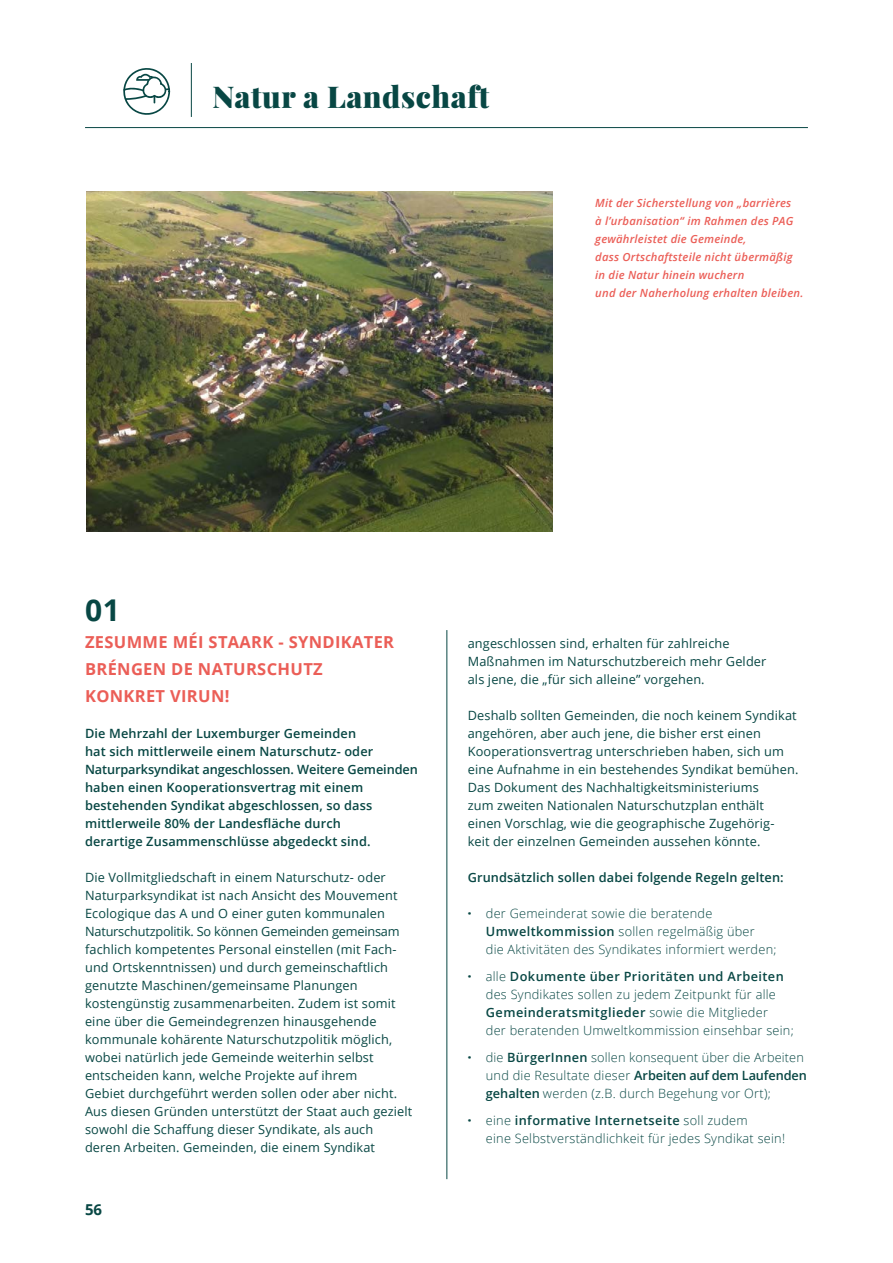
<style>
.page{position:relative;width:893px;height:1263px;background:#fff}
.page>*{position:absolute;margin:0;border:0;box-sizing:border-box;transform-origin:0 0}
.t1{font:900 30px "Playfair Display";letter-spacing:.02em;color:#084744}
.t2{font:700 30px "Open Sans";color:#084744}
.t3{font:700 16.5px/27px "Open Sans";letter-spacing:.02em;color:#eb5e57}
.t4{font:700 15px "Open Sans";color:#084744}
.t5{font:12.75px/18px "Open Sans";letter-spacing:.01em;color:#084744}
.t6{font:300 12.75px/18px "Open Sans";letter-spacing:.02em;color:#084744}
.t7{font:600 12.75px/18px "Open Sans";letter-spacing:.01em;color:#084744}
.t8{font:italic 600 11.25px/18px "Open Sans";letter-spacing:.02em;color:#eb5e57}
.s1{font-weight:800}
.s2{font-weight:600}
</style>
<div class="page">
<hr style="left:85px;top:127px;width:723px;height:1px;background:#084744">
<hr style="left:191px;top:63px;width:1px;height:54px;background:#084744">
<svg style="left:123px;top:68px;width:47px;height:47px"></svg>
<hr style="left:446px;top:630px;width:1px;height:549px;background:#084744">
<img style="left:86px;top:191px;width:467px;height:340px">
<h1 class="t1" style="left:213px;top:77px;width:278px">Natur a Landschaft</h1>
<p class="t8" style="left:595px;top:194px;width:210px">Mit der Sicherstellung von „barrières<br>à l’urbanisation“ im Rahmen des PAG gewährleistet die Gemeinde,<br>dass Ortschaftsteile nicht übermäßig in die Natur hinein wuchern<br>und der Naherholung erhalten bleiben.</p>
<h1 class="t2" style="left:85px;top:589px;width:36px">01</h1>
<p class="t3" style="left:85px;top:628px;width:311px">ZESUMME MÉI STAARK - SYNDIKATER<br>BRÉNGEN DE NAT</p>
<p class="t3" style="left:233px;top:655px;width:91px">URSCHUTZ</p>
<p class="t3" style="left:85px;top:682px;width:50px">KONKRET</p>
<p class="t3" style="left:170px;top:682px;width:61px">VIRUN!</p>
<p class="t7" style="left:85px;top:724px;width:334px">Die Mehrzahl der Luxemburger Gemeinden<br>hat sich mittlerweile einem Naturschutz- oder Naturparksyndikat angeschlossen. Weitere Gemeinden haben einen Kooperationsvertrag mit einem bestehenden Syndikat abgeschlossen, so dass mittlerweile 80% der Landesfläche durch<br>derartige Zusammenschlüsse abgedeckt sind.</p>
<p class="t5" style="left:85px;top:868px;width:329px">Die Vollmitgliedschaft in einem Naturschutz- oder Naturparksyndikat ist nach Ansicht des Mouvement Ecologique das A und O einer guten kommunalen Naturschutzpolitik. So können Gemeinden gemeinsam fachlich kompetentes Personal einstellen (mit Fach&shy;und Ortskenntnissen) und durch gemeinschaftlich genutzte Maschinen/gemeinsame Planungen kostengünstig zusammenarbeiten. Zudem ist somit eine über die Gemeindegrenzen hinausgehende kommunale kohärente Naturschutzpolitik möglich, wobei natürlich jede Gemeinde weiterhin selbst entscheiden kann, welche Projekte auf ihrem<br>Gebiet durchgeführt werden sollen oder aber nicht.<br>Aus diesen Gründen unterstützt der Staat auch gezielt sowohl die Schaffung dieser Syndikate, als auch<br>deren Arbeiten. Gemeinden, die einem Syndikat</p>
<p class="t4" style="left:85px;top:1199px;width:19px">56</p>
<p class="t5" style="left:468px;top:634px;width:300px">angeschlossen sind, erhalten für zahlreiche<br>Maßnahmen im Naturschutzbereich mehr Gelder als jene, die „für sich alleine” vorgehen.</p>
<p class="t5" style="left:468px;top:706px;width:332px">Deshalb sollten Gemeinden, die noch keinem Syndikat angehören, aber auch jene, die bisher erst einen Kooperationsvertrag unterschrieben haben, sich um eine Aufnahme in ein bestehendes Syndikat bemühen.<br>Das Dokument des Nachhaltigkeitsministeriums<br>zum zweiten Nationalen Naturschutzplan enthält einen Vorschlag, wie die geographische Zugehörig&shy;keit der einzelnen Gemeinden aussehen könnte.</p>
<p class="t7" style="left:468px;top:868px;width:317px">Grundsätzlich sollen dabei folgende Regeln gelten:</p>
<p class="t6" style="left:486px;top:904px;width:292px;text-indent:-18px"><span class="s1">·</span> der Gemeinderat sowie die beratende<br><span class="s2">Umweltkommission</span> sollen regelmäßig über<br>die Aktivitäten des Syndikates informiert werden;</p>
<p class="t6" style="left:486px;top:967px;width:309px;text-indent:-18px"><span class="s1">·</span> alle <span class="s2">Dokumente über Prioritäten und Arbeiten </span>des Syndikates sollen zu jedem Zeitpunkt für alle <span class="s2">Gemeinderatsmitglieder</span> sowie die Mitglieder<br>der beratenden Umweltkommission einsehbar sein;</p>
<p class="t6" style="left:486px;top:1048px;width:322px;text-indent:-18px"><span class="s1">·</span> die <span class="s2">BürgerInnen</span> sollen konsequent über die Arbeiten und die Resultate dieser <span class="s2">Arbeiten auf dem Laufenden gehalten</span> werden (z.B. durch Begehung vor Ort);</p>
<p class="t6" style="left:486px;top:1111px;width:301px;text-indent:-18px"><span class="s1">·</span> eine <span class="s2">informative Internetseite</span> soll zudem<br>eine Selbstverständlichkeit für jedes Syndikat sein!</p>
</div>
